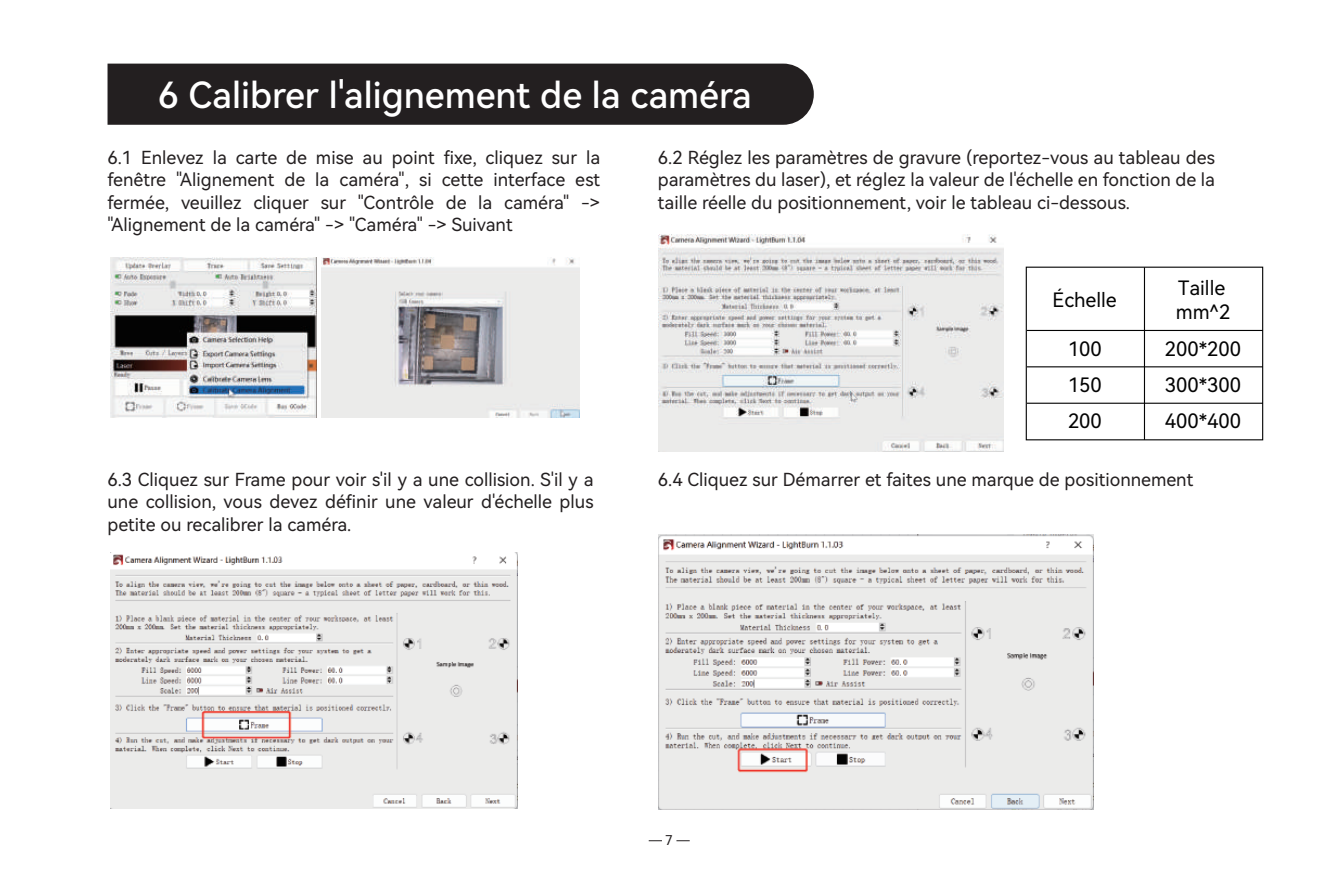
<style>
.page{position:relative;width:1340px;height:893px;background:#fff}
.page>*{position:absolute;margin:0;border:0;box-sizing:border-box;transform-origin:0 0}
.t1{font:36px "Harmony OS Sans SC Medium";color:#fff}
.t2{font:19.8px/36.4px "Harmony OS Sans SC";color:#030303;text-align:justify}
.t3{font:18px/22.5px "Harmony OS Sans SC";color:#231f20;text-align:justify}
.t4{font:13.5px "Harmony OS Sans SC";color:#231f20}
</style>
<div class="page">
<div style="left:107px;top:64px;width:706px;height:61px;background:#231f20"></div>
<img style="left:111px;top:553px;width:406px;height:255px">
<img style="left:658px;top:534px;width:435px;height:275px">
<img style="left:111px;top:257px;width:206px;height:161px">
<img style="left:322px;top:257px;width:257px;height:161px">
<img style="left:658px;top:235px;width:345px;height:216px">
<div style="left:1025px;top:267px;width:238px;height:173px;border:1px solid #030303"></div>
<hr style="left:1027px;top:330px;width:235px;height:1px;background:#030303">
<hr style="left:1027px;top:366px;width:235px;height:1px;background:#030303">
<hr style="left:1027px;top:403px;width:235px;height:1px;background:#030303">
<hr style="left:1143px;top:267px;width:2px;height:173px;background:#030303">
<svg style="left:648px;top:840px;width:14px;height:1px"></svg>
<svg style="left:676px;top:840px;width:13px;height:1px"></svg>
<h1 class="t1" style="left:158px;top:70px;width:595px">6 Calibrer l'alignement de la caméra</h1>
<p class="t3" style="left:107px;top:145px;width:494px">6.1 Enlevez la carte de mise au point fixe, cliquez sur la fenêtre "Alignement de la caméra", si cette interface est fermée, veuillez cliquer sur "Contrôle de la caméra" -&gt; "Alignement de la caméra" -&gt; "Caméra" -&gt; Suivant</p>
<p class="t3" style="left:658px;top:145px;width:558px">6.2 Réglez les paramètres de gravure (reportez-vous au tableau des paramètres du laser), et réglez la valeur de l'échelle en fonction de la taille réelle du positionnement, voir le tableau ci-dessous.</p>
<p class="t2" style="left:1178px;top:269px;width:49px">Taille</p>
<p class="t2" style="left:1052px;top:280px;width:66px">Échelle</p>
<p class="t2" style="left:1068px;top:330px;width:35px">100<br>150<br>200</p>
<p class="t2" style="left:1164px;top:330px;width:78px">200*200<br>300*300<br>400*400</p>
<p class="t2" style="left:1175px;top:293px;width:56px">mm^2</p>
<p class="t3" style="left:107px;top:467px;width:487px">6.3 Cliquez sur Frame pour voir s'il y a une collision. S'il y a une collision, vous devez définir une valeur d'échelle plus petite ou recalibrer la caméra.</p>
<p class="t3" style="left:658px;top:467px;width:537px">6.4 Cliquez sur Démarrer et faites une marque de positionnement</p>
<p class="t4" style="left:665px;top:830px;width:9px">7</p>
</div>
